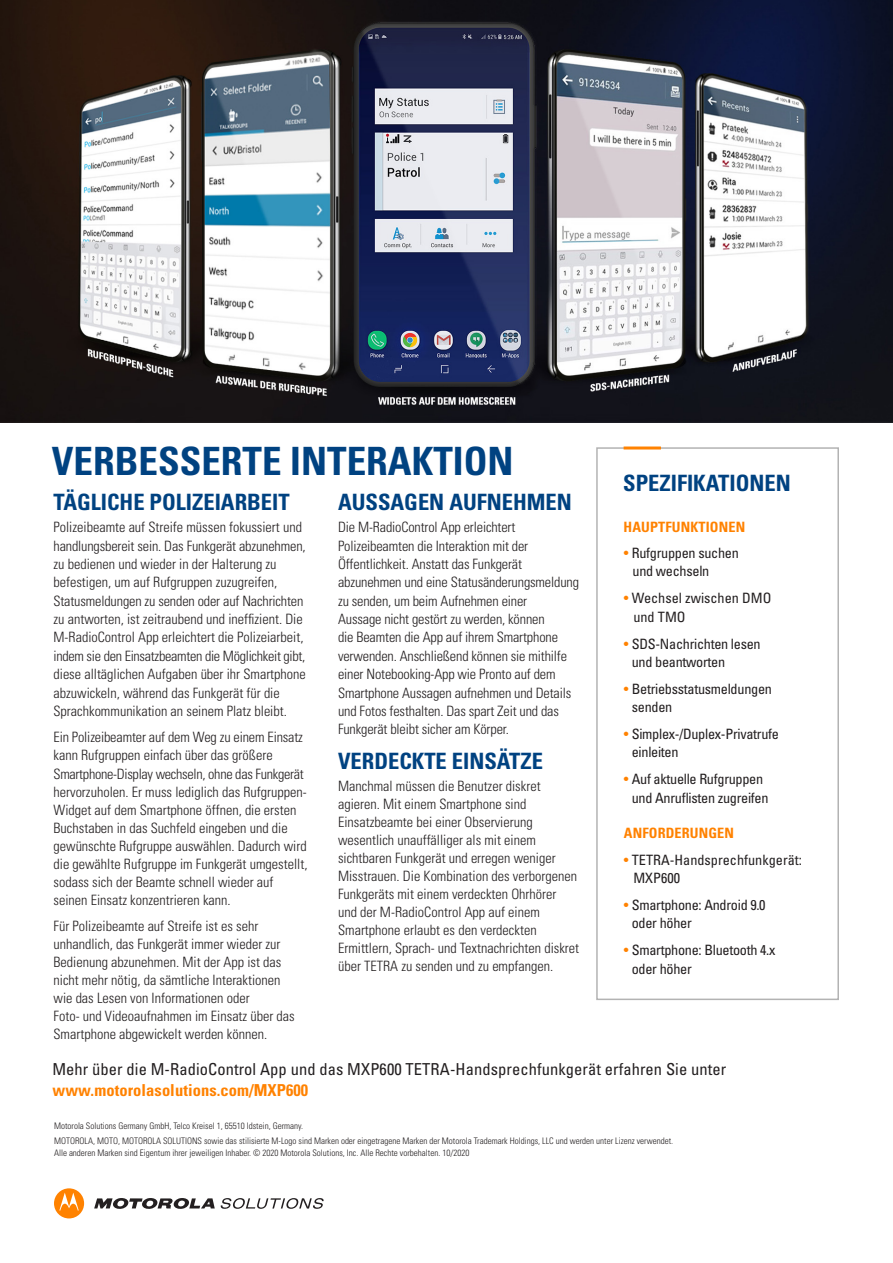
<style>
.page{position:relative;width:893px;height:1263px;background:#fff}
.page>*{position:absolute;margin:0;border:0;box-sizing:border-box;transform-origin:0 0}
.t1{font:700 condensed 39px "Univers LT Std";color:#004281}
.t2{font:700 condensed 22.5px "Univers LT Std";color:#004281}
.t3{font:condensed 16.5px/21px "Univers LT Std";letter-spacing:.005em;color:#231f20}
.t4{font:300 condensed 14.25px/18px "Univers LT Std";color:#231f20}
.t5{font:condensed 14.25px/18.3px "Univers LT Std";letter-spacing:-.02em;color:#231f20}
.t6{font:condensed 14.25px/18.3px "Univers LT Std";color:#231f20}
.t7{font:700 condensed 14.25px "Univers LT Std";letter-spacing:.01em;color:#ff8200}
.t8{font:300 condensed 9px/12.3px "Univers LT Std";color:#231f20}
.s1{color:#ff8200}
.s2{font-weight:700;color:#ff8200}
</style>
<div class="page">
<div style="left:596px;top:447px;width:243px;height:553px;border:2px solid #b3b3b3"></div>
<hr style="left:624px;top:446px;width:37px;height:3px;background:#ff8200">
<img style="left:0;top:0;width:893px;height:422px">
<svg style="left:54px;top:1188px;width:30px;height:30px"></svg>
<svg style="left:94px;top:1198px;width:121px;height:11px"></svg>
<svg style="left:221px;top:1198px;width:103px;height:11px"></svg>
<p class="t1" style="left:52px;top:437px;width:463px">VERBESSERTE INTERAKTION</p>
<p class="t2" style="left:54px;top:488px;width:238px">TÄGLICHE POLIZEIARBEIT</p>
<p class="t4" style="left:54px;top:518px;width:254px">Polizeibeamte auf Streife müssen fokussiert und handlungsbereit sein. Das Funkgerät abzunehmen, zu bedienen und wieder in der Halterung zu befestigen, um auf Rufgruppen zuzugreifen, Statusmeldungen zu senden oder auf Nachrichten zu antworten, ist zeitraubend und ineffizient. Die M-RadioControl App erleichtert die Polizeiarbeit, indem sie den Einsatzbeamten die Möglichkeit gibt, diese alltäglichen Aufgaben über ihr Smartphone abzuwickeln, während das Funkgerät für die Sprachkommunikation an seinem Platz bleibt.</p>
<p class="t4" style="left:54px;top:728px;width:255px">Ein Polizeibeamter auf dem Weg zu einem Einsatz kann Rufgruppen einfach über das größere Smartphone-Display wechseln, ohne das Funkgerät hervorzuholen. Er muss lediglich das Rufgruppen-Widget auf dem Smartphone öffnen, die ersten Buchstaben in das Suchfeld eingeben und die gewünschte Rufgruppe auswählen. Dadurch wird die gewählte Rufgruppe im Funkgerät umgestellt, sodass sich der Beamte schnell wieder auf seinen Einsatz konzentrieren kann.</p>
<p class="t4" style="left:54px;top:917px;width:243px">Für Polizeibeamte auf Streife ist es sehr unhandlich, das Funkgerät immer wieder zur Bedienung abzunehmen. Mit der App ist das nicht mehr nötig, da sämtliche Interaktionen wie das Lesen von Informationen oder<br>Foto- und Videoaufnahmen im Einsatz über das Smartphone abgewickelt werden können.</p>
<p class="t2" style="left:338px;top:488px;width:235px">AUSSAGEN AUFNEHMEN</p>
<p class="t4" style="left:338px;top:518px;width:242px">Die M-RadioControl App erleichtert Polizeibeamten die Interaktion mit der Öffentlichkeit. Anstatt das Funkgerät abzunehmen und eine Statusänderungsmeldung zu senden, um beim Aufnehmen einer<br>Aussage nicht gestört zu werden, können<br>die Beamten die App auf ihrem Smartphone verwenden. Anschließend können sie mithilfe einer Notebooking-App wie Pronto auf dem Smartphone Aussagen aufnehmen und Details und Fotos festhalten. Das spart Zeit und das Funkgerät bleibt sicher am Körper.</p>
<p class="t2" style="left:338px;top:747px;width:206px">VERDECKTE EINSÄTZE</p>
<p class="t4" style="left:338px;top:777px;width:243px">Manchmal müssen die Benutzer diskret agieren. Mit einem Smartphone sind Einsatzbeamte bei einer Observierung wesentlich unauffälliger als mit einem sichtbaren Funkgerät und erregen weniger Misstrauen. Die Kombination des verborgenen Funkgeräts mit einem verdeckten Ohrhörer<br>und der M-RadioControl App auf einem Smartphone erlaubt es den verdeckten Ermittlern, Sprach- und Textnachrichten diskret über TETRA zu senden und zu empfangen.</p>
<p class="t2" style="left:623px;top:469px;width:169px">SPEZIFIKATIONEN</p>
<p class="t7" style="left:624px;top:518px;width:123px">HAUPTFUNKTIONEN</p>
<p class="t5" style="left:632px;top:544px;width:108px;text-indent:-9px"><span class="s1">•</span> Rufgruppen suchen und wechseln</p>
<p class="t6" style="left:633px;top:589px;width:140px;text-indent:-9px"><span class="s1">•</span> Wechsel zwischen DMO und TMO</p>
<p class="t5" style="left:632px;top:634px;width:130px;text-indent:-8px"><span class="s1">•</span> SDS-Nachrichten lesen und beantworten</p>
<p class="t5" style="left:632px;top:679px;width:142px;text-indent:-8px"><span class="s1">•</span> Betriebsstatusmeldungen senden</p>
<p class="t5" style="left:632px;top:725px;width:149px;text-indent:-8px"><span class="s1">•</span> Simplex-/Duplex-Privatrufe einleiten</p>
<p class="t5" style="left:624px;top:770px;width:146px;text-align:center"><span class="s1">•</span> Auf aktuelle Rufgruppen und Anruflisten zugreifen</p>
<p class="t7" style="left:624px;top:824px;width:112px">ANFORDERUNGEN</p>
<p class="t6" style="left:633px;top:850px;width:170px;text-indent:-9px"><span class="s1">•</span> TETRA-Handsprechfunkgerät:<br>MXP600</p>
<p class="t5" style="left:632px;top:895px;width:135px;text-indent:-8px"><span class="s1">•</span> Smartphone: Android 9.0 oder höher</p>
<p class="t5" style="left:632px;top:941px;width:145px;text-indent:-8px"><span class="s1">•</span> Smartphone: Bluetooth 4.x oder höher</p>
<p class="t3" style="left:52px;top:1058px;width:675px">Mehr über die M-RadioControl App und das MXP600 TETRA-Handsprechfunkgerät erfahren Sie unter <span class="s2">www.motorolasolutions.com/MXP600</span></p>
<p class="t8" style="left:54px;top:1119px;width:251px">Motorola Solutions Germany GmbH, Telco Kreisel 1, 65510 Idstein, Germany.</p>
<p class="t8" style="left:54px;top:1135px;width:621px">MOTOROLA, MOTO, MOTOROLA SOLUTIONS sowie das stilisierte M-Logo sind Marken oder eingetragene Marken der Motorola Trademark Holdings, LLC und werden unter Lizenz verwendet.<br>Alle anderen Marken sind Eigentum ihrer jeweiligen Inhaber. © 2020 Motorola Solutions, Inc. Alle Rechte vorbehalten. 10/2020</p>
</div>
